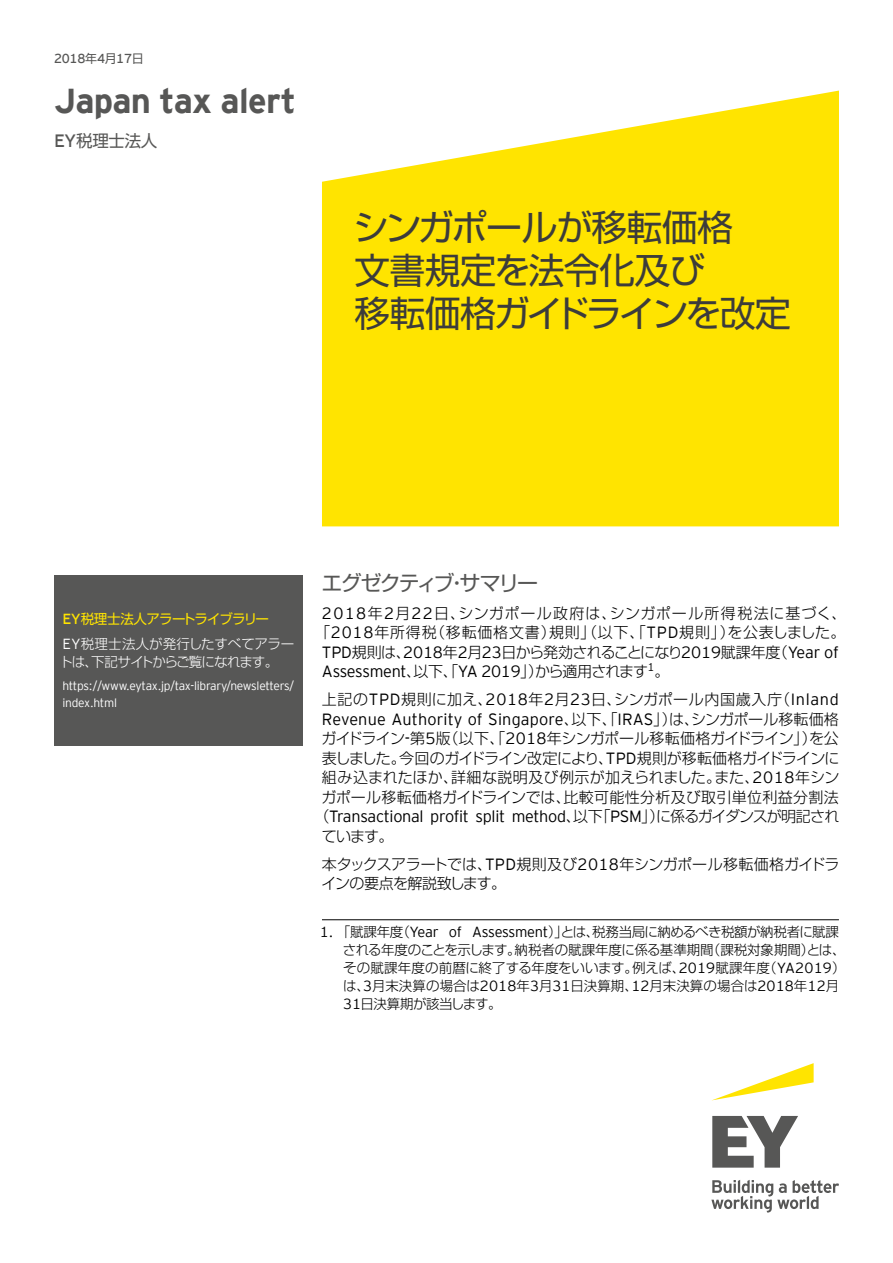
<style>
.page{position:relative;width:893px;height:1263px;background:#fff}
.page>*{position:absolute;margin:0;border:0;box-sizing:border-box;transform-origin:0 0}
.t1{font:36px/43.2px "Shin Go Pro";letter-spacing:-.03em;color:#3c3c3b}
.t2{font:700 34.5px "EY Interstate";letter-spacing:-.02em;color:#575756}
.t3{font:21px "Shin Go Pro";letter-spacing:-.095em;color:#575756}
.t4{font:16.5px "Shin Go Pro";letter-spacing:-.02em;color:#575756}
.t5{font:300 16.2px "EY Interstate";letter-spacing:-.02em;color:#000}
.t6{font:300 16.2px "EY Interstate";letter-spacing:.01em;color:#000}
.t7{font:300 15px/19.5px "Shin Go Pro";color:#000;text-align:justify}
.t8{font:300 15px/19.5px "Shin Go Pro";letter-spacing:.025em;color:#000;text-align:center}
.t9{font:300 15px/28px "Shin Go Pro";letter-spacing:-.03em;color:#000}
.t10{font:300 15px "Shin Go Pro";letter-spacing:.035em;color:#000}
.t11{font:300 15px "Shin Go Pro";letter-spacing:-.05em;color:#000}
.t12{font:300 13.5px/18px "Shin Go Pro";letter-spacing:-.02em;color:#000}
.t13{font:300 13.5px/24.8px "Shin Go Pro";color:#fff}
.t14{font:300 13.5px "Shin Go Pro";letter-spacing:-.075em;color:#fff}
.t15{font:13.05px "EY Interstate";letter-spacing:-.02em;color:#575756}
.t16{font:300 12px/16.5px "EY Interstate";letter-spacing:-.02em;color:#fff}
.s1{font-family:"Shin Go Pro";font-size:12px}
.s2{font-family:"EY Interstate";font-size:17.85px}
.s3{font-family:"EY Interstate";font-weight:400;font-size:14.7px;color:#ffe400}
.s4{font-weight:400;color:#ffe400}
.s5{font-family:"EY Interstate";font-size:14.7px}
.s6{font-family:"EY Interstate";font-size:16.2px}
.s7{font-family:"Shin Go Pro";font-size:15px}
</style>
<div class="page">
<svg style="left:713px;top:1063px;width:101px;height:37px"></svg>
<svg style="left:711px;top:1116px;width:128px;height:96px"></svg>
<svg style="left:322px;top:91px;width:517px;height:435px;background:#ffe61a"></svg>
<div style="left:54px;top:575px;width:249px;height:170px;background:#575756"></div>
<hr style="left:322px;top:919px;width:517px;height:1px;background:#000">
<p class="t15" style="left:54px;top:49px;width:91px">2018<span class="s1">年</span>4<span class="s1">月</span>17<span class="s1">日</span></p>
<h2 class="t2" style="left:54px;top:76px;width:243px">Japan tax alert</h2>
<p class="t4" style="left:54px;top:127px;width:105px"><span class="s2">EY</span>税理士法人</p>
<h1 class="t1" style="left:353px;top:201px;width:439px">シンガポールが移転価格<br>文書規定を法令化及び<br>移転価格ガイドラインを改定</h1>
<p class="t13" style="left:62px;top:605px;width:233px"><span class="s3">EY</span><span class="s4">税理士法人アラートライブラリー<br></span><span class="s5">EY</span>税理士法人が発行したすべてアラー</p>
<p class="t14" style="left:59px;top:651px;width:220px">トは、下記サイトからご覧になれます。</p>
<p class="t16" style="left:62px;top:677px;width:233px">https://www.eytax.jp/tax-library/newsletters/ index.html</p>
<h3 class="t3" style="left:322px;top:565px;width:218px">エグゼクティブ・サマリー</h3>
<p class="t8" style="left:315px;top:601px;width:533px"><span class="s6">2018</span>年<span class="s6">2</span>月<span class="s6">22</span>日、シンガポール政府は、シンガポール所得税法に基づく、「<span class="s6">2018</span>年所得税（移転価格文書）規則」（以下、「<span class="s6">TPD</span>規則」）を公表しました。<br><span class="s6">TPD</span>規則は、<span class="s6">2018</span>年<span class="s6">2</span>月<span class="s6">23</span>日から発効されることになり<span class="s6">2019</span>賦課年度（<span class="s6">Year of</span></p>
<p class="t5" style="left:322px;top:660px;width:349px">Assessment<span class="s7">、以下、「</span>YA 2019<span class="s7">」）から適用されます</span><sup>1</sup><span class="s7">。</span></p>
<p class="t10" style="left:322px;top:687px;width:518px">上記の<span class="s6">TPD</span>規則に加え、<span class="s6">2018</span>年<span class="s6">2</span>月<span class="s6">23</span>日、シンガポール内国歳入庁（<span class="s6">Inland</span></p>
<p class="t6" style="left:322px;top:707px;width:518px">Revenue Authority of Singapore<span class="s7">、以下、「</span>IRAS<span class="s7">」）は、シンガポール移転価格</span></p>
<p class="t7" style="left:321px;top:727px;width:520px">ガイドライン<span class="s6">-</span>第<span class="s6">5</span>版（以下、「<span class="s6">2018</span>年シンガポール移転価格ガイドライン」）を公表しました。今回のガイドライン改定により、<span class="s6">TPD</span>規則が移転価格ガイドラインに組み込まれたほか、詳細な説明及び例示が加えられました。また、<span class="s6">2018</span>年シンガポール移転価格ガイドラインでは、比較可能性分析及び取引単位利益分割法</p>
<p class="t5" style="left:314px;top:805px;width:526px"><span class="s7">（</span>Transactional profit split method<span class="s7">、以下「</span>PSM<span class="s7">」）に係るガイダンスが明記され</span></p>
<p class="t9" style="left:322px;top:820px;width:519px">ています。<br>本タックスアラートでは、<span class="s6">TPD</span>規則及び<span class="s6">2018</span>年シンガポール移転価格ガイドラ</p>
<p class="t11" style="left:322px;top:871px;width:186px">インの要点を解説致します。</p>
<p class="t12" style="left:343px;top:921px;width:504px;text-indent:-23px"><span class="s5">1.</span> 「賦課年度（<span class="s5">Year of Assessment</span>）」とは、税務当局に納めるべき税額が納税者に賦課される年度のことを示します。納税者の賦課年度に係る基準期間（課税対象期間）とは、その賦課年度の前暦に終了する年度をいいます。例えば、<span class="s5">2019</span>賦課年度（<span class="s5">YA2019</span>）は、<span class="s5">3</span>月末決算の場合は<span class="s5">2018</span>年<span class="s5">3</span>月<span class="s5">31</span>日決算期、<span class="s5">12</span>月末決算の場合は<span class="s5">2018</span>年<span class="s5">12</span>月<span class="s5">31</span>日決算期が該当します。</p>
</div>
